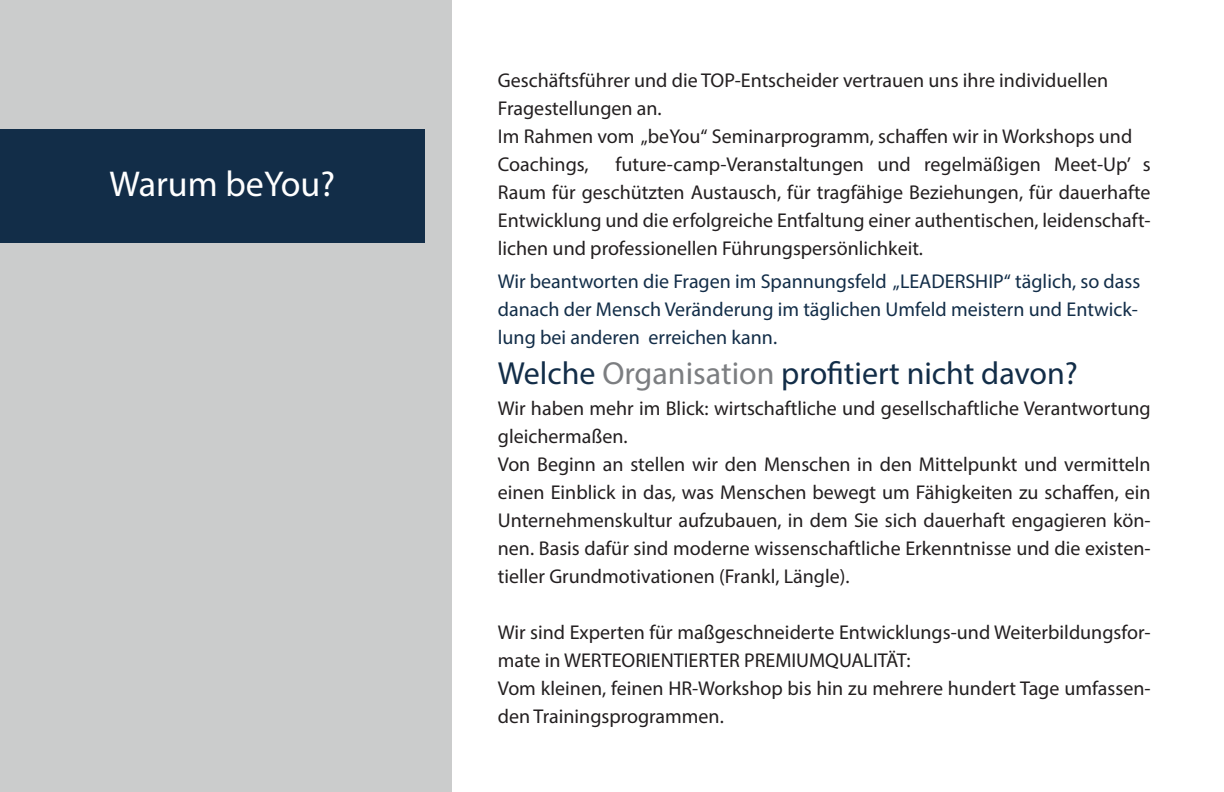
<style>
.page{position:relative;width:1224px;height:792px;background:#fff}
.page>*{position:absolute;margin:0;border:0;box-sizing:border-box;transform-origin:0 0}
.t1{font:36px "Myriad Pro";color:#fff}
.t2{font:32px "Myriad Pro";color:#122d48}
.t3{font:20px/28px "Myriad Pro";color:#231f20}
.t4{font:20px/28px "Myriad Pro";color:#122d48}
.s1{color:#7c7e81}
</style>
<div class="page">
<div style="left:0;top:0;width:452px;height:792px;background:#cbcccc"></div>
<div style="left:0;top:130px;width:425px;height:113px;background:#122d48"></div>
<h1 class="t1" style="left:110px;top:167px;width:227px">Warum beYou?</h1>
<p class="t3" style="left:498px;top:67px;width:636px">Geschäftsführer und die TOP-Entscheider vertrauen uns ihre individuellen Fragestellungen an.<br>Im Rahmen vom „beYou“ Seminarprogramm, schaffen wir in Workshops und Coachings,</p>
<p class="t3" style="left:498px;top:151px;width:654px;text-align:justify;text-indent:118px">future-camp-Veranstaltungen und regelmäßigen Meet-Up’ s Raum für geschützten Austausch, für tragfähige Beziehungen, für dauerhafte Entwicklung und die erfolgreiche Entfaltung einer authentischen, leidenschaft&shy;lichen und professionellen Führungspersönlichkeit.</p>
<p class="t4" style="left:498px;top:268px;width:644px">Wir beantworten die Fragen im Spannungsfeld „LEADERSHIP“ täglich, so dass danach der Mensch Veränderung im täglichen Umfeld meistern und Entwick&shy;lung bei anderen erreichen kann.</p>
<h2 class="t2" style="left:498px;top:358px;width:582px">Welche <span class="s1">Organisation</span> profitiert nicht davon?</h2>
<p class="t3" style="left:498px;top:396px;width:654px">Wir haben mehr im Blick: wirtschaftliche und gesellschaftliche Verantwortung gleichermaßen.<br>Von Beginn an stellen wir den Menschen in den Mittelpunkt und vermitteln einen Einblick in das, was Menschen bewegt um Fähigkeiten zu schaffen, ein Unternehmenskultur aufzubauen, in dem Sie sich dauerhaft engagieren kön&shy;nen. Basis dafür sind moderne wissenschaftliche Erkenntnisse und die existen&shy;tieller Grundmotivationen (Frankl, Längle).</p>
<p class="t3" style="left:498px;top:620px;width:654px">Wir sind Experten für maßgeschneiderte Entwicklungs-und Weiterbildungsfor&shy;mate in WERTEORIENTIERTER PREMIUMQUALITÄT:<br>Vom kleinen, feinen HR-Workshop bis hin zu mehrere hundert Tage umfassen&shy;den Trainingsprogrammen.</p>
</div>
